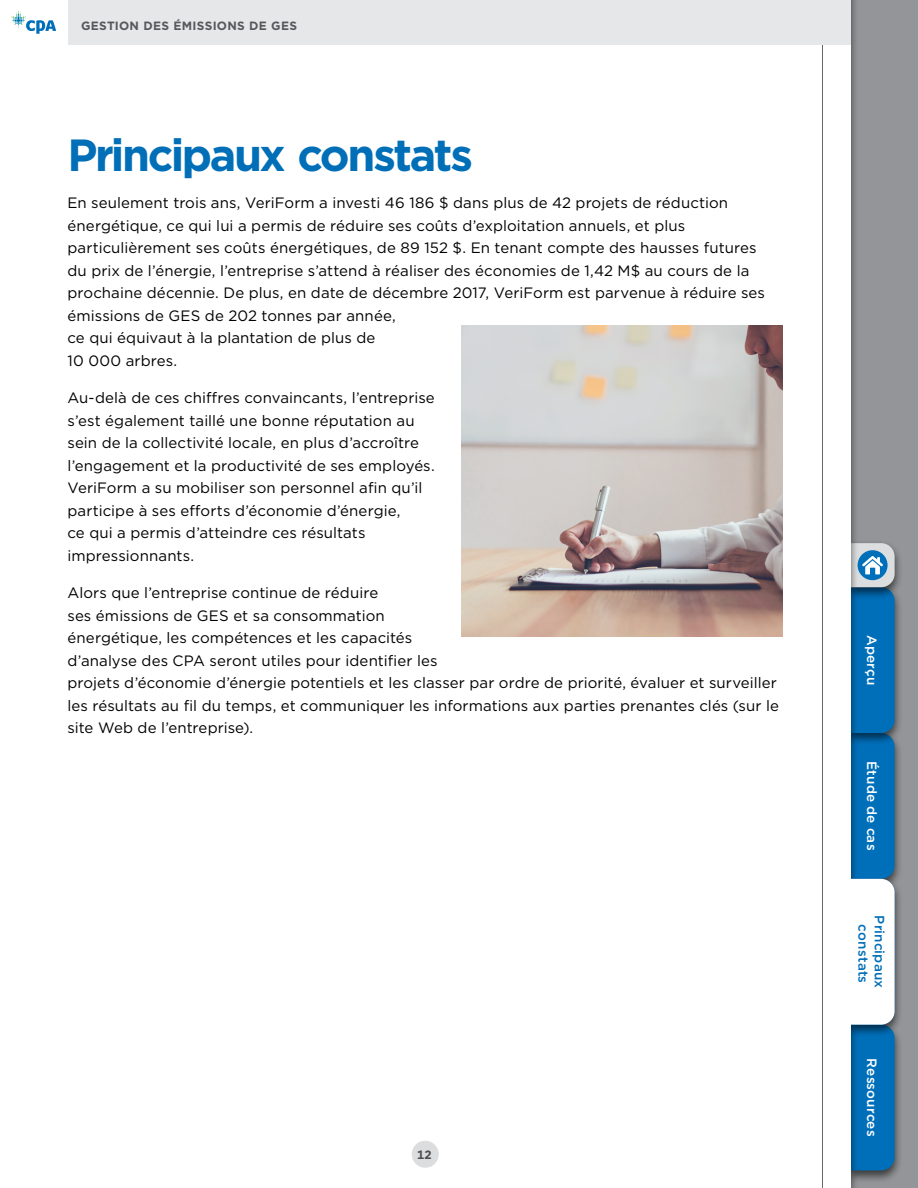
<style>
.page{position:relative;width:918px;height:1188px;background:#fff}
.page>*{position:absolute;margin:0;border:0;box-sizing:border-box;transform-origin:0 0}
.t1{font:700 45px "Gotham";letter-spacing:-.055em;color:#006fb8}
.t2{font:15px/22.5px "Gotham";letter-spacing:.005em;color:#000}
.t3{font:500 13.5px "Gotham";letter-spacing:.015em;color:#fefefe}
.t4{font:500 13.5px/16.2px "Gotham";letter-spacing:.01em;color:#006fb8;text-align:center}
.t5{font:700 12px "Gotham";letter-spacing:.025em;color:#57585b}
.t6{font:700 12px "Gotham";color:#4c4d4f}
</style>
<div class="page">
<div style="left:850px;top:0;width:68px;height:1188px;background:#939598"></div>
<div style="left:842px;top:1021px;width:61px;height:162px;background:#000;opacity:.6"></div>
<div style="left:842px;top:875px;width:61px;height:162px;background:#000;opacity:.6"></div>
<div style="left:842px;top:729px;width:61px;height:162px;background:#000;opacity:.6"></div>
<div style="left:842px;top:584px;width:61px;height:162px;background:#000;opacity:.6"></div>
<div style="left:842px;top:540px;width:61px;height:60px;background:#000;opacity:.6"></div>
<div style="left:823px;top:0;width:36px;height:1188px;background:#000;opacity:.6"></div>
<div style="left:823px;top:0;width:27px;height:1188px;background:#fff"></div>
<svg style="left:850px;top:543px;width:45px;height:627px"></svg>
<img style="left:461px;top:326px;width:322px;height:310px">
<div style="left:68px;top:0;width:783px;height:45px;background:#e6e7e8"></div>
<svg style="left:12px;top:11px;width:44px;height:23px"></svg>
<div style="left:412px;top:1141px;width:27px;height:27px;background:#dcddde;border-radius:50%"></div>
<p class="t5" style="left:81px;top:18px;width:218px">GESTION DES ÉMISSIONS DE GES</p>
<h2 class="t1" style="left:68px;top:125px;width:407px">Principaux constats</h2>
<p class="t2" style="left:68px;top:192px;width:699px">En seulement trois ans, VeriForm a investi 46 186 $ dans plus de 42 projets de réduction énergétique, ce qui lui a permis de réduire ses coûts d’exploitation annuels, et plus particulièrement ses coûts énergétiques, de 89 152 $. En tenant compte des hausses futures du prix de l’énergie, l’entreprise s’attend à réaliser des économies de 1,42 M$ au cours de la prochaine décennie. De plus, en date de décembre 2017, VeriForm est parvenue à réduire ses émissions de GES de 202 tonnes par année,<br>ce qui équivaut à la plantation de plus de<br>10 000 arbres.</p>
<p class="t2" style="left:68px;top:387px;width:369px">Au-delà de ces chiffres convaincants, l’entreprise s’est également taillé une bonne réputation au sein de la collectivité locale, en plus d’accroître l’engagement et la productivité de ses employés.<br>VeriForm a su mobiliser son personnel afin qu’il participe à ses efforts d’économie d’énergie,<br>ce qui a permis d’atteindre ces résultats impressionnants.</p>
<p class="t2" style="left:68px;top:582px;width:713px">Alors que l’entreprise continue de réduire<br>ses émissions de GES et sa consommation<br>énergétique, les compétences et les capacités<br>d’analyse des CPA seront utiles pour identifier les<br>projets d’économie d’énergie potentiels et les classer par ordre de priorité, évaluer et surveiller les résultats au fil du temps, et communiquer les informations aux parties prenantes clés (sur le site Web de l’entreprise).</p>
<p class="t6" style="left:417px;top:1147px;width:16px">12</p>
<p class="t3" style="left:881px;top:635px;width:52px;rotate:90deg">Aperçu</p>
<p class="t3" style="left:881px;top:761px;width:91px;rotate:90deg">Étude de cas</p>
<p class="t4" style="left:888px;top:915px;width:74px;rotate:90deg">Principaux constats</p>
<p class="t3" style="left:881px;top:1058px;width:80px;rotate:90deg">Ressources</p>
</div>
